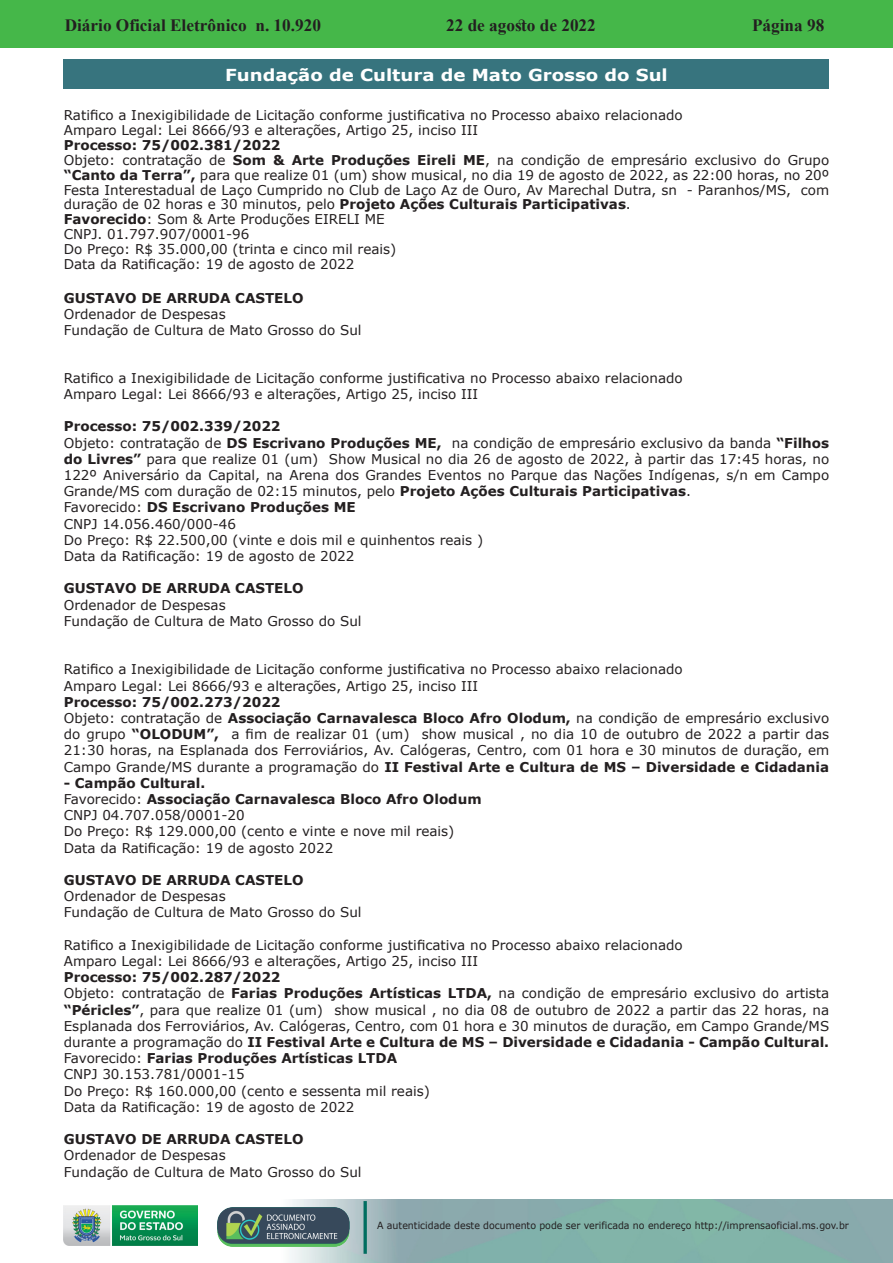
<style>
.page{position:relative;width:893px;height:1263px;background:#fff}
.page>*{position:absolute;margin:0;border:0;box-sizing:border-box;transform-origin:0 0}
.t1{font:700 17.25px "Times New Roman";color:#231f20}
.Atos_de_Licitações_S{font:700 16.5px "Verdana";color:#fff;scale:1.1 1}
.Normal_wrd_42{font:13.5px/16.2px "Verdana";color:#231f20;text-align:justify}
.Normal_wrd_84{font:13.5px/14.9px "Verdana";color:#231f20;text-align:justify}
.Normal_wrd_24{font:13.5px/16.2px "Verdana";color:#231f20;text-align:justify}
.Normal_wrd_42-2{font:700 13.5px "Verdana";color:#231f20}
.Título_wrd_3{font:13.5px "Verdana";color:#231f20}
.Normal_wrd_24-2{font:700 13.5px "Verdana";color:#231f20}
.Título_wrd_5{font:13.5px "Verdana";color:#231f20}
.Título_wrd_2{font:13.5px "Verdana";color:#231f20}
.Título_wrd_3-2{font:700 13.5px "Verdana";color:#231f20}
.Normal_wrd_84-2{font:700 13.5px "Verdana";color:#231f20}
.Título_wrd_5-2{font:700 13.5px "Verdana";color:#231f20}
.Título_wrd_2-2{font:700 13.5px "Verdana";color:#231f20}
.t2{font:9.9px "Verdana";color:#231f20;scale:.95 1}
.s1{font-weight:700}
.s2{font-weight:400}
</style>
<div class="page">
<div style="left:0;top:0;width:893px;height:48px;background:#45b749"></div>
<img style="left:63px;top:1199px;width:830px;height:64px">
<img style="left:364px;top:1202px;width:2px;height:51px">
<img style="left:218px;top:1207px;width:132px;height:39px">
<img style="left:64px;top:1205px;width:134px;height:41px">
<div style="left:64px;top:60px;width:765px;height:29px;background:#37747e"></div>
<p class="t1" style="left:65px;top:13px;width:258px">Diário Oficial Eletrônico n. 10.920</p>
<p class="t1" style="left:446px;top:13px;width:151px">22 de agosto de 2022</p>
<p class="t1" style="left:752px;top:13px;width:74px">Página 98</p>
<p class="Atos_de_Licitações_S" style="left:225px;top:63px;width:404px">Fundação de Cultura de Mato Grosso do Sul</p>
<p class="Normal_wrd_84" style="left:64px;top:108px;width:620px">Ratifico a Inexigibilidade de Licitação conforme justificativa no Processo abaixo relacionado</p>
<p class="Normal_wrd_84" style="left:64px;top:123px;width:416px">Amparo Legal: Lei 8666/93 e alterações, Artigo 25, inciso III</p>
<p class="Normal_wrd_84-2" style="left:64px;top:136px;width:218px">Processo: 75/002.381/2022</p>
<p class="Normal_wrd_84" style="left:64px;top:152px;width:767px">Objeto: contratação de <span class="s1">Som &amp; Arte Produções Eireli ME</span>, na condição de empresário exclusivo do Grupo <span class="s1">“Canto da Terra”,</span> para que realize 01 (um) show musical, no dia 19 de agosto de 2022, as 22:00 horas, no 20º Festa Interestadual de Laço Cumprido no Club de Laço Az de Ouro, Av Marechal Dutra, sn - Paranhos/MS, com duração de 02 horas e 30 minutos, pelo <span class="s1">Projeto Ações Culturais Participativas</span>.</p>
<p class="Normal_wrd_84" style="left:64px;top:212px;width:322px"><span class="s1">Favorecido</span>: Som &amp; Arte Produções EIRELI ME</p>
<p class="Normal_wrd_84" style="left:64px;top:227px;width:187px">CNPJ. 01.797.907/0001-96</p>
<p class="Normal_wrd_84" style="left:64px;top:242px;width:334px">Do Preço: R$ 35.000,00 (trinta e cinco mil reais)</p>
<p class="Normal_wrd_84" style="left:64px;top:256px;width:292px">Data da Ratificação: 19 de agosto de 2022</p>
<p class="Título_wrd_5-2" style="left:64px;top:289px;width:241px">GUSTAVO DE ARRUDA CASTELO</p>
<p class="Título_wrd_5" style="left:64px;top:305px;width:163px">Ordenador de Despesas</p>
<p class="Título_wrd_5" style="left:64px;top:321px;width:299px">Fundação de Cultura de Mato Grosso do Sul</p>
<p class="Normal_wrd_24" style="left:64px;top:370px;width:620px">Ratifico a Inexigibilidade de Licitação conforme justificativa no Processo abaixo relacionado</p>
<p class="Normal_wrd_24" style="left:64px;top:386px;width:416px">Amparo Legal: Lei 8666/93 e alterações, Artigo 25, inciso III</p>
<p class="Normal_wrd_24-2" style="left:64px;top:417px;width:218px">Processo: 75/002.339/2022</p>
<p class="Normal_wrd_24" style="left:64px;top:434px;width:767px">Objeto: contratação de <span class="s1">DS Escrivano Produções ME,</span> na condição de empresário exclusivo da banda <span class="s1">“Filhos do Livres”</span> para que realize 01 (um) Show Musical no dia 26 de agosto de 2022, à partir das 17:45 horas, no 122º Aniversário da Capital, na Arena dos Grandes Eventos no Parque das Nações Indígenas, s/n em Campo Grande/MS com duração de 02:15 minutos, pelo <span class="s1">Projeto Ações Culturais Participativas</span>.</p>
<p class="Normal_wrd_24-2" style="left:64px;top:498px;width:293px"><span class="s2">Favorecido:</span> DS Escrivano Produções ME</p>
<p class="Normal_wrd_24" style="left:64px;top:515px;width:174px">CNPJ 14.056.460/000-46</p>
<p class="Normal_wrd_24" style="left:64px;top:532px;width:421px">Do Preço: R$ 22.500,00 (vinte e dois mil e quinhentos reais )</p>
<p class="Normal_wrd_24" style="left:64px;top:548px;width:292px">Data da Ratificação: 19 de agosto de 2022</p>
<p class="Título_wrd_2-2" style="left:64px;top:579px;width:241px">GUSTAVO DE ARRUDA CASTELO</p>
<p class="Título_wrd_2" style="left:64px;top:595px;width:163px">Ordenador de Despesas</p>
<p class="Título_wrd_2" style="left:64px;top:612px;width:299px">Fundação de Cultura de Mato Grosso do Sul</p>
<p class="Normal_wrd_42" style="left:64px;top:661px;width:620px">Ratifico a Inexigibilidade de Licitação conforme justificativa no Processo abaixo relacionado</p>
<p class="Normal_wrd_42" style="left:64px;top:677px;width:416px">Amparo Legal: Lei 8666/93 e alterações, Artigo 25, inciso III</p>
<p class="Normal_wrd_42-2" style="left:64px;top:692px;width:218px">Processo: 75/002.273/2022</p>
<p class="Normal_wrd_42" style="left:64px;top:710px;width:767px">Objeto: contratação de <span class="s1">Associação Carnavalesca Bloco Afro Olodum,</span> na condição de empresário exclusivo do grupo <span class="s1">“OLODUM”,</span> a fim de realizar 01 (um) show musical , no dia 10 de outubro de 2022 a partir das 21:30 horas, na Esplanada dos Ferroviários, Av. Calógeras, Centro, com 01 hora e 30 minutos de duração, em Campo Grande/MS durante a programação do <span class="s1">II Festival Arte e Cultura de MS – Diversidade e Cidadania</span></p>
<p class="Normal_wrd_42-2" style="left:64px;top:773px;width:143px">- Campão Cultural.</p>
<p class="Normal_wrd_42-2" style="left:64px;top:789px;width:419px"><span class="s2">Favorecido:</span> Associação Carnavalesca Bloco Afro Olodum</p>
<p class="Normal_wrd_42" style="left:64px;top:807px;width:182px">CNPJ 04.707.058/0001-20</p>
<p class="Normal_wrd_42" style="left:64px;top:823px;width:392px">Do Preço: R$ 129.000,00 (cento e vinte e nove mil reais)</p>
<p class="Normal_wrd_42" style="left:64px;top:839px;width:271px">Data da Ratificação: 19 de agosto 2022</p>
<p class="Título_wrd_3-2" style="left:64px;top:870px;width:241px">GUSTAVO DE ARRUDA CASTELO</p>
<p class="Título_wrd_3" style="left:64px;top:887px;width:163px">Ordenador de Despesas</p>
<p class="Título_wrd_3" style="left:64px;top:903px;width:299px">Fundação de Cultura de Mato Grosso do Sul</p>
<p class="Normal_wrd_42" style="left:64px;top:937px;width:620px">Ratifico a Inexigibilidade de Licitação conforme justificativa no Processo abaixo relacionado</p>
<p class="Normal_wrd_42" style="left:64px;top:953px;width:416px">Amparo Legal: Lei 8666/93 e alterações, Artigo 25, inciso III</p>
<p class="Normal_wrd_42-2" style="left:64px;top:968px;width:218px">Processo: 75/002.287/2022</p>
<p class="Normal_wrd_42" style="left:64px;top:985px;width:767px">Objeto: contratação de <span class="s1">Farias Produções Artísticas LTDA,</span> na condição de empresário exclusivo do artista <span class="s1">“Péricles”</span>, para que realize 01 (um) show musical , no dia 08 de outubro de 2022 a partir das 22 horas, na Esplanada dos Ferroviários, Av. Calógeras, Centro, com 01 hora e 30 minutos de duração, em Campo Grande/MS durante a programação do <span class="s1">II Festival Arte e Cultura de MS – Diversidade e Cidadania - Campão Cultural.</span></p>
<p class="Normal_wrd_42-2" style="left:64px;top:1049px;width:335px"><span class="s2">Favorecido:</span> Farias Produções Artísticas LTDA</p>
<p class="Normal_wrd_42" style="left:64px;top:1066px;width:182px">CNPJ 30.153.781/0001-15</p>
<p class="Normal_wrd_42" style="left:64px;top:1082px;width:368px">Do Preço: R$ 160.000,00 (cento e sessenta mil reais)</p>
<p class="Normal_wrd_42" style="left:64px;top:1099px;width:292px">Data da Ratificação: 19 de agosto de 2022</p>
<p class="Título_wrd_3-2" style="left:64px;top:1130px;width:241px">GUSTAVO DE ARRUDA CASTELO</p>
<p class="Título_wrd_3" style="left:64px;top:1146px;width:163px">Ordenador de Despesas</p>
<p class="Título_wrd_3" style="left:64px;top:1162px;width:299px">Fundação de Cultura de Mato Grosso do Sul</p>
<p class="t2" style="left:377px;top:1219px;width:498px">A autenticidade deste documento pode ser verificada no endereço http://imprensaoficial.ms.gov.br</p>
</div>
